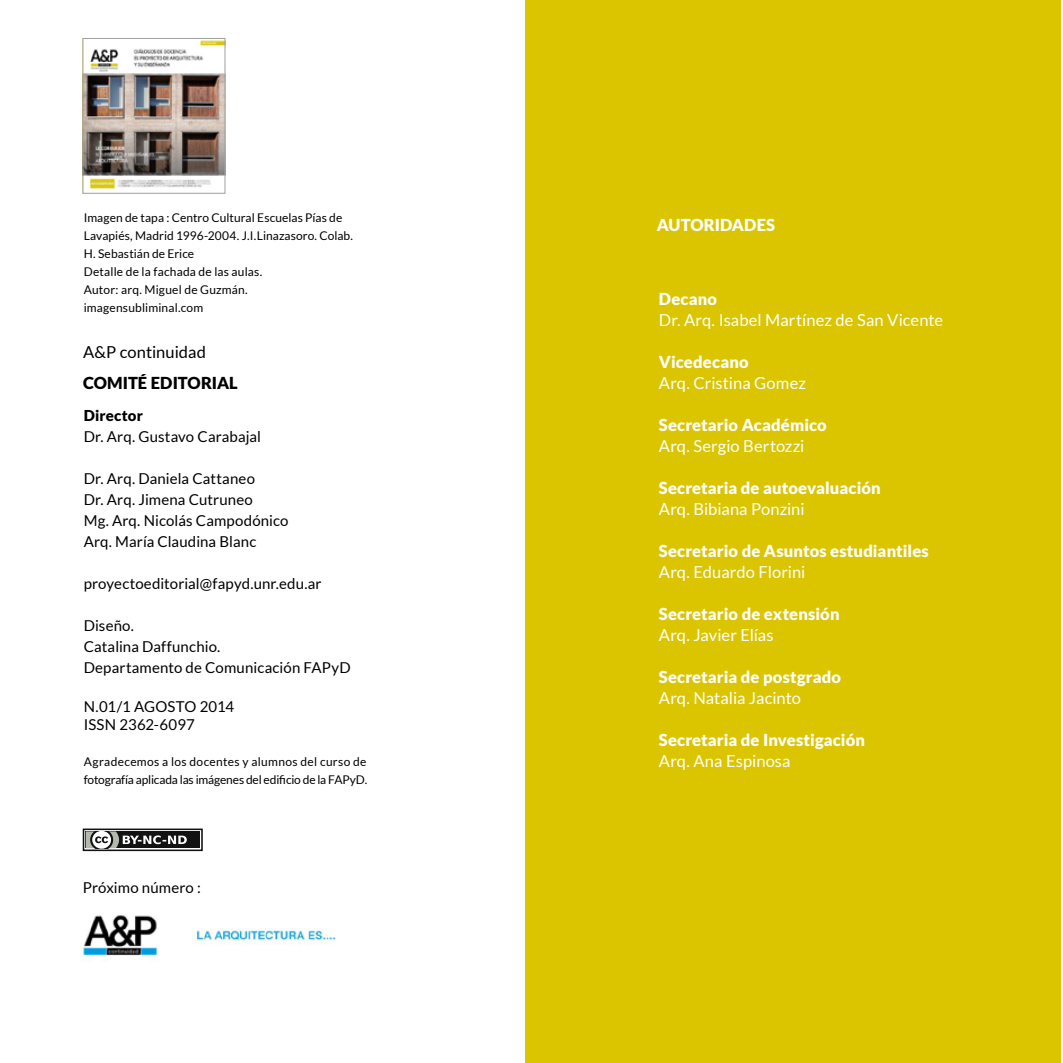
<style>
.page{position:relative;width:1063px;height:1063px;background:#fff}
.page>*{position:absolute;margin:0;border:0;box-sizing:border-box;transform-origin:0 0}
.t1{font:900 16.5px "Lato";letter-spacing:.005em;color:#fff}
.t2{font:16.5px "Lato";color:#fff}
.t3{font:900 16.5px "Lato";color:#000}
.t4{font:16.5px "Lato";color:#000}
.t5{font:15px/21px "Lato";letter-spacing:.01em;color:#000}
.t6{font:900 15px "Lato";letter-spacing:.015em;color:#000}
.t7{font:12px/18px "Lato";letter-spacing:.01em;color:#000}
</style>
<div class="page">
<div style="left:525px;top:0;width:536px;height:1063px;background:#dbc500"></div>
<img style="left:83px;top:915px;width:253px;height:41px">
<img style="left:85px;top:40px;width:138px;height:150px">
<div style="left:83px;top:38px;width:142px;height:155px;border:1px solid #9c9e9f"></div>
<div style="left:83px;top:829px;width:120px;height:22px;border:2px solid #111211"></div>
<div style="left:86px;top:831px;width:114px;height:17px;background:#111211"></div>
<svg style="left:83px;top:829px;width:104px;height:23px"></svg>
<p class="t7" style="left:84px;top:208px;width:271px">Imagen de tapa : Centro Cultural Escuelas Pías de Lavapiés, Madrid 1996-2004. J.I.Linazasoro. Colab.<br>H. Sebastián de Erice<br>Detalle de la fachada de las aulas.<br>Autor: arq. Miguel de Guzmán. imagensubliminal.com</p>
<h1 class="t4" style="left:83px;top:342px;width:124px">A&amp;P continuidad</h1>
<h1 class="t3" style="left:83px;top:373px;width:156px">COMITÉ EDITORIAL</h1>
<p class="t6" style="left:84px;top:406px;width:61px">Director</p>
<p class="t5" style="left:84px;top:425px;width:179px">Dr. Arq. Gustavo Carabajal</p>
<p class="t5" style="left:84px;top:467px;width:206px">Dr. Arq. Daniela Cattaneo<br>Dr. Arq. Jimena Cutruneo<br>Mg. Arq. Nicolás Campodónico<br>Arq. María Claudina Blanc</p>
<p class="t5" style="left:84px;top:572px;width:240px">proyectoeditorial@fapyd.unr.edu.ar</p>
<p class="t5" style="left:84px;top:614px;width:269px">Diseño.<br>Catalina Daffunchio.<br>Departamento de Comunicación FAPyD</p>
<p class="t5" style="left:84px;top:697px;width:152px;line-height:18px">N.01/1 AGOSTO 2014<br>ISSN 2362-6097</p>
<p class="t7" style="left:84px;top:752px;width:285px">Agradecemos a los docentes y alumnos del curso de fotografía aplicada las imágenes del edificio de la FAPyD.</p>
<p class="t5" style="left:83px;top:877px;width:120px">Próximo número :</p>
<h1 class="t1" style="left:657px;top:216px;width:120px">AUTORIDADES</h1>
<h1 class="t1" style="left:659px;top:289px;width:60px">Decano</h1>
<h1 class="t2" style="left:659px;top:311px;width:286px">Dr. Arq. Isabel Martínez de San Vicente</h1>
<h1 class="t1" style="left:659px;top:352px;width:91px">Vicedecano</h1>
<h1 class="t2" style="left:659px;top:374px;width:149px">Arq. Cristina Gomez</h1>
<h1 class="t1" style="left:659px;top:415px;width:169px">Secretario Académico</h1>
<h1 class="t2" style="left:659px;top:437px;width:147px">Arq. Sergio Bertozzi</h1>
<h1 class="t1" style="left:659px;top:478px;width:223px">Secretaria de autoevaluación</h1>
<h1 class="t2" style="left:659px;top:500px;width:147px">Arq. Bibiana Ponzini</h1>
<h1 class="t1" style="left:659px;top:541px;width:272px">Secretario de Asuntos estudiantiles</h1>
<h1 class="t2" style="left:659px;top:563px;width:148px">Arq. Eduardo Florini</h1>
<h1 class="t1" style="left:659px;top:604px;width:182px">Secretario de extensión</h1>
<h1 class="t2" style="left:659px;top:626px;width:116px">Arq. Javier Elías</h1>
<h1 class="t1" style="left:659px;top:667px;width:184px">Secretaria de postgrado</h1>
<h1 class="t2" style="left:659px;top:689px;width:144px">Arq. Natalia Jacinto</h1>
<h1 class="t1" style="left:659px;top:730px;width:208px">Secretaria de Investigación</h1>
<h1 class="t2" style="left:659px;top:752px;width:133px">Arq. Ana Espinosa</h1>
</div>
